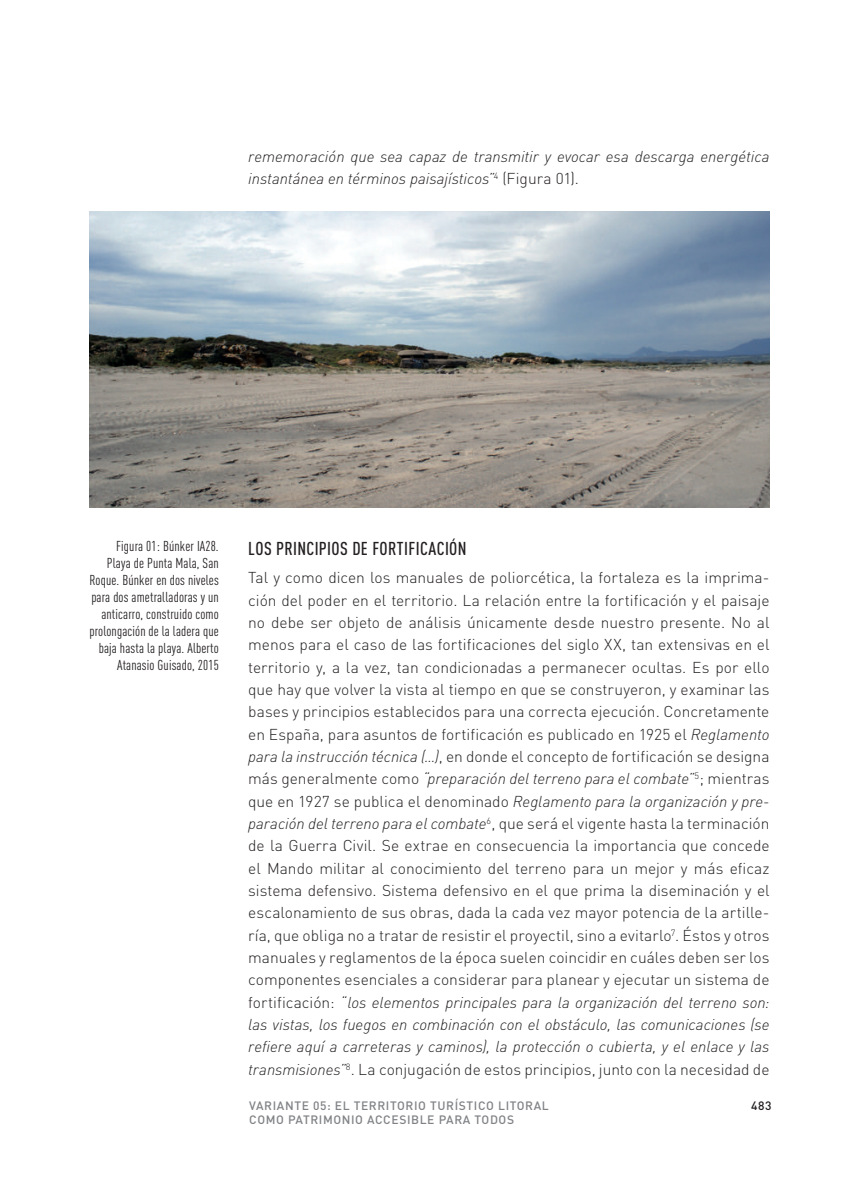
<style>
.page{position:relative;width:844px;height:1191px;background:#fff}
.page>*{position:absolute;margin:0;border:0;box-sizing:border-box;transform-origin:0 0}
.t1{font:500 18.38px "DIN Cond";letter-spacing:.02em;color:#231f20}
.t2{font:300 15.58px/22.4px "DIN";color:#231f20;text-align:justify}
.t3{font:italic 300 15.58px/22.4px "DIN";color:#231f20}
.t4{font:14.17px/17px "DIN Cond";letter-spacing:.01em;color:#231f20;text-align:right}
.t5{font:500 12.08px/14.5px "DIN";letter-spacing:.05em;color:#808285}
.t6{font:500 12.08px "DIN";color:#231f20}
.s1{font-style:normal}
.s2{font-style:italic}
</style>
<div class="page">
<img style="left:89px;top:212px;width:680px;height:295px">
<p class="t3" style="left:248px;top:145px;width:522px">rememoración que sea capaz de transmitir y evocar esa descarga energética instantánea en términos paisajísticos”<sup>4</sup> <span class="s1">(Figura 01).</span></p>
<p class="t4" style="left:89px;top:537px;width:131px">Figura 01: Búnker IA28.<br>Playa de Punta Mala, San<br>Roque. Búnker en dos niveles para dos ametralladoras y un anticarro, construido como prolongación de la ladera que baja hasta la playa. Alberto<br>Atanasio Guisado, 2015</p>
<p class="t1" style="left:248px;top:538px;width:220px">LOS PRINCIPIOS DE FORTIFICACIÓN</p>
<p class="t2" style="left:248px;top:566px;width:522px">Tal y como dicen los manuales de poliorcética, la fortaleza es la imprima&shy;ción del poder en el territorio. La relación entre la fortificación y el paisaje no debe ser objeto de análisis únicamente desde nuestro presente. No al menos para el caso de las fortificaciones del siglo XX, tan extensivas en el territorio y, a la vez, tan condicionadas a permanecer ocultas. Es por ello que hay que volver la vista al tiempo en que se construyeron, y examinar las bases y principios establecidos para una correcta ejecución. Concretamente en España, para asuntos de fortificación es publicado en 1925 el <span class="s2">Reglamento para la instrucción técnica (…)</span>, en donde el concepto de fortificación se designa más generalmente como <span class="s2">“preparación del terreno para el combate”</span><sup>5</sup>; mientras que en 1927 se publica el denominado <span class="s2">Reglamento para la organización y pre&shy;paración del terreno para el combate</span><sup>6</sup>, que será el vigente hasta la terminación de la Guerra Civil. Se extrae en consecuencia la importancia que concede el Mando militar al conocimiento del terreno para un mejor y más eficaz sistema defensivo. Sistema defensivo en el que prima la diseminación y el escalonamiento de sus obras, dada la cada vez mayor potencia de la artille&shy;ría, que obliga no a tratar de resistir el proyectil, sino a evitarlo<sup>7</sup>. Éstos y otros manuales y reglamentos de la época suelen coincidir en cuáles deben ser los componentes esenciales a considerar para planear y ejecutar un sistema de fortificación: <span class="s2">“los elementos principales para la organización del terreno son: las vistas, los fuegos en combinación con el obstáculo, las comunicaciones (se refiere aquí a carreteras y caminos), la protección o cubierta, y el enlace y las transmisiones”</span><sup>8</sup>. La conjugación de estos principios, junto con la necesidad de</p>
<p class="t5" style="left:249px;top:1097px;width:301px">VARIANTE 05: EL TERRITORIO TURÍSTICO LITORAL<br>COMO PATRIMONIO ACCESIBLE PARA TODOS</p>
<p class="t6" style="left:751px;top:1097px;width:22px">483</p>
</div>
